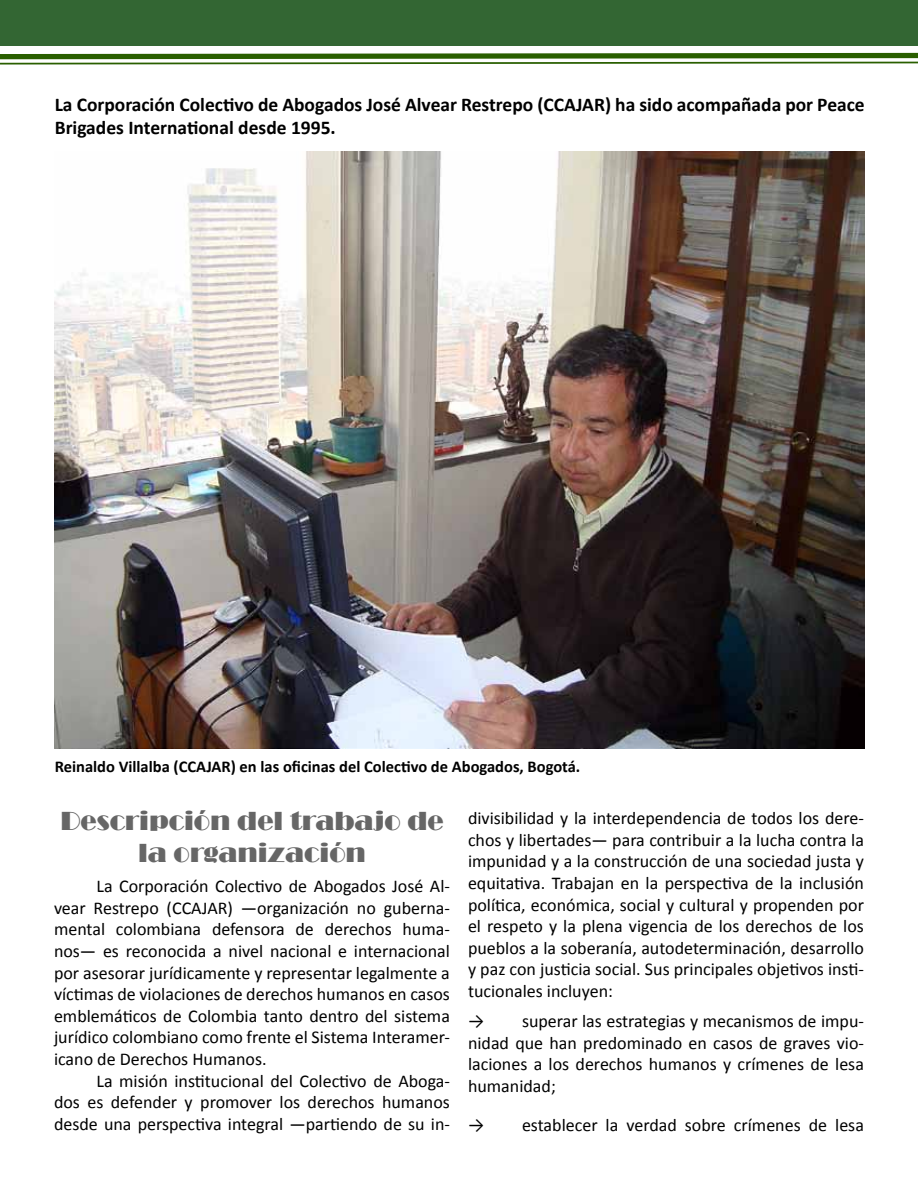
<style>
.page{position:relative;width:918px;height:1188px;background:#fff}
.page>*{position:absolute;margin:0;border:0;box-sizing:border-box;transform-origin:0 0}
.t1{font:27px/32.4px "Broadway";color:#666;text-align:center}
.t2{font:700 19.5px/23.4px "Calibri";color:#000}
.t3{font:18px/21.6px "Calibri";color:#000;text-align:justify}
.t4{font:700 16.5px "Calibri";color:#000}
</style>
<div class="page">
<img style="left:55px;top:152px;width:810px;height:596px">
<div style="left:0;top:0;width:918px;height:45px;background:#363"></div>
<svg style="left:0;top:52px;width:918px;height:13px"></svg>
<p class="t2" style="left:55px;top:92px;width:811px">La Corporación Colectivo de Abogados José Alvear Restrepo (CCAJAR) ha sido acompañada por Peace<br>Brigades International desde 1995.</p>
<p class="t4" style="left:55px;top:757px;width:527px">Reinaldo Villalba (CCAJAR) en las oficinas del Colectivo de Abogados, Bogotá.</p>
<h1 class="t1" style="left:60px;top:805px;width:385px">Descripción del trabajo de la organización</h1>
<p class="t3" style="left:54px;top:875px;width:398px;text-indent:43px">La Corporación Colectivo de Abogados José Al&shy;vear Restrepo (CCAJAR) —organización no guberna&shy;mental colombiana defensora de derechos huma&shy;nos— es reconocida a nivel nacional e internacional por asesorar jurídicamente y representar legalmente a víctimas de violaciones de derechos humanos en casos emblemáticos de Colombia tanto dentro del sistema jurídico colombiano como frente el Sistema Interamer&shy;icano de Derechos Humanos.</p>
<p class="t3" style="left:54px;top:1069px;width:397px;text-indent:43px">La misión institucional del Colectivo de Aboga&shy;dos es defender y promover los derechos humanos desde una perspectiva integral —partiendo de su in-</p>
<p class="t3" style="left:468px;top:807px;width:397px">divisibilidad y la interdependencia de todos los dere&shy;chos y libertades— para contribuir a la lucha contra la impunidad y a la construcción de una sociedad justa y equitativa. Trabajan en la perspectiva de la inclusión política, económica, social y cultural y propenden por el respeto y la plena vigencia de los derechos de los pueblos a la soberanía, autodeterminación, desarrollo y paz con justicia social. Sus principales objetivos insti&shy;tucionales incluyen:</p>
<p class="t3" style="left:468px;top:1009px;width:397px">→ superar las estrategias y mecanismos de impu&shy;nidad que han predominado en casos de graves vio&shy;laciones a los derechos humanos y crímenes de lesa humanidad;</p>
<p class="t3" style="left:468px;top:1113px;width:397px">→ establecer la verdad sobre crímenes de lesa</p>
</div>
